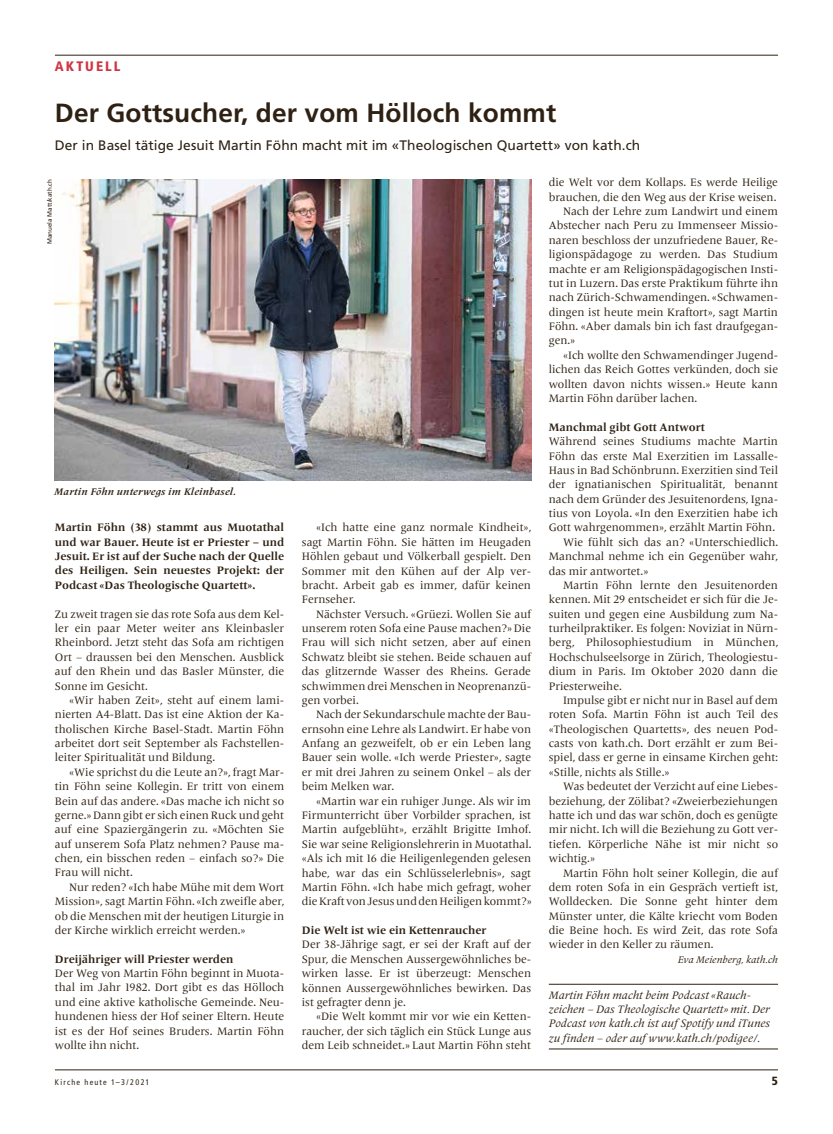
<style>
.page{position:relative;width:833px;height:1134px;background:#fff}
.page>*{position:absolute;margin:0;border:0;box-sizing:border-box;transform-origin:0 0}
.t1{font:700 26.25px "Frutiger";letter-spacing:.005em;color:#2e2113}
.t2{font:13.75px "Frutiger";letter-spacing:.005em;color:#2e2113}
.t3{font:900 condensed 13.75px "Frutiger";letter-spacing:.15em;color:#cf3544}
.t4{font:900 condensed 11.88px "Frutiger";color:#2e2113}
.t5{font:11.25px/14.4px "Frutiger Serif LT Pro";color:#2e2113;text-align:justify}
.t6{font:700 11.25px/14.4px "Frutiger Serif LT Pro";color:#2e2113;text-align:justify}
.t7{font:italic 11.25px/14.4px "Frutiger Serif LT Pro";color:#2e2113}
.t8{font:italic 700 10px "Frutiger Serif LT Pro";letter-spacing:.025em;color:#2e2113}
.t9{font:italic 10px "Frutiger Serif LT Pro";color:#2e2113}
.t10{font:condensed 8.12px "Frutiger";letter-spacing:.15em;color:#2e2113}
.t11{font:6.25px "Frutiger";color:#2e2113}
</style>
<div class="page">
<hr style="left:55px;top:1070px;width:723px;height:1px;background:#2e2113">
<hr style="left:55px;top:55px;width:723px;height:1px;background:#2e2113">
<hr style="left:549px;top:984px;width:229px;height:1px;background:#2e2113">
<hr style="left:549px;top:1049px;width:229px;height:1px;background:#2e2113">
<img style="left:54px;top:179px;width:477px;height:302px">
<p class="t3" style="left:55px;top:58px;width:67px">AKTUELL</p>
<h1 class="t1" style="left:55px;top:97px;width:503px">Der Gottsucher, der vom Hölloch kommt</h1>
<p class="t2" style="left:55px;top:137px;width:587px">Der in Basel tätige Jesuit Martin Föhn macht mit im «Theologischen Quartett» von kath.ch</p>
<p class="t11" style="left:46px;top:244px;width:66px;rotate:-90deg">Manuela Matt/kath.ch</p>
<p class="t8" style="left:54px;top:486px;width:183px">Martin Föhn unterwegs im Kleinbasel.</p>
<p class="t6" style="left:55px;top:520px;width:231px">Martin Föhn (38) stammt aus Muotathal und war Bauer. Heute ist er Priester – und Jesuit. Er ist auf der Suche nach der Quelle des Heiligen. Sein neuestes Projekt: der Podcast «Das Theologische Quartett».</p>
<p class="t5" style="left:55px;top:607px;width:231px">Zu zweit tragen sie das rote Sofa aus dem Kel&shy;ler ein paar Meter weiter ans Kleinbasler Rheinbord. Jetzt steht das Sofa am richtigen Ort – draussen bei den Menschen. Ausblick auf den Rhein und das Basler Münster, die Sonne im Gesicht.</p>
<p class="t5" style="left:55px;top:693px;width:231px;text-indent:14px">«Wir haben Zeit», steht auf einem lami&shy;nierten A4-Blatt. Das ist eine Aktion der Ka&shy;tholischen Kirche Basel-Stadt. Martin Föhn arbeitet dort seit September als Fachstellen&shy;leiter Spiritualität und Bildung.</p>
<p class="t5" style="left:55px;top:765px;width:231px;text-indent:14px">«Wie sprichst du die Leute an?», fragt Mar&shy;tin Föhn seine Kollegin. Er tritt von einem Bein auf das andere. «Das mache ich nicht so gerne.» Dann gibt er sich einen Ruck und geht auf eine Spaziergängerin zu. «Möchten Sie auf unserem Sofa Platz nehmen? Pause ma&shy;chen, ein bisschen reden – einfach so?» Die Frau will nicht.</p>
<p class="t5" style="left:55px;top:880px;width:231px;text-indent:14px">Nur reden? «Ich habe Mühe mit dem Wort Mission», sagt Martin Föhn. «Ich zweifle aber, ob die Menschen mit der heutigen Liturgie in der Kirche wirklich erreicht werden.»</p>
<p class="t6" style="left:55px;top:952px;width:180px">Dreijähriger will Priester werden</p>
<p class="t5" style="left:55px;top:966px;width:231px;text-align:left">Der Weg von Martin Föhn beginnt in Muota&shy;thal im Jahr 1982. Dort gibt es das Hölloch und eine aktive katholische Gemeinde. Neu&shy;hundenen hiess der Hof seiner Eltern. Heute ist es der Hof seines Bruders. Martin Föhn wollte ihn nicht.</p>
<p class="t5" style="left:302px;top:521px;width:231px;text-indent:14px">«Ich hatte eine ganz normale Kindheit», sagt Martin Föhn. Sie hätten im Heugaden Höhlen gebaut und Völkerball gespielt. Den Sommer mit den Kühen auf der Alp ver&shy;bracht. Arbeit gab es immer, dafür keinen Fernseher.</p>
<p class="t5" style="left:302px;top:607px;width:231px;text-indent:14px">Nächster Versuch. «Grüezi. Wollen Sie auf unserem roten Sofa eine Pause machen?» Die Frau will sich nicht setzen, aber auf einen Schwatz bleibt sie stehen. Beide schauen auf das glitzernde Wasser des Rheins. Gerade schwimmen drei Menschen in Neoprenanzü&shy;gen vorbei.</p>
<p class="t5" style="left:302px;top:707px;width:231px;text-indent:14px">Nach der Sekundarschule machte der Bau&shy;ernsohn eine Lehre als Landwirt. Er habe von Anfang an gezweifelt, ob er ein Leben lang Bauer sein wolle. «Ich werde Priester», sagte er mit drei Jahren zu seinem Onkel – als der beim Melken war.</p>
<p class="t5" style="left:302px;top:794px;width:231px;text-indent:14px">«Martin war ein ruhiger Junge. Als wir im Firmunterricht über Vorbilder sprachen, ist Martin aufgeblüht», erzählt Brigitte Imhof.<br>Sie war seine Religionslehrerin in Muotathal. «Als ich mit 16 die Heiligenlegenden gelesen habe, war das ein Schlüsselerlebnis», sagt Martin Föhn. «Ich habe mich gefragt, woher die Kraft von Jesus und den Heiligen kommt?»</p>
<p class="t6" style="left:302px;top:923px;width:186px">Die Welt ist wie ein Kettenraucher</p>
<p class="t5" style="left:302px;top:937px;width:231px">Der 38-Jährige sagt, er sei der Kraft auf der Spur, die Menschen Aussergewöhnliches be&shy;wirken lasse. Er ist überzeugt: Menschen können Aussergewöhnliches bewirken. Das ist gefragter denn je.</p>
<p class="t5" style="left:302px;top:1009px;width:231px;text-indent:14px">«Die Welt kommt mir vor wie ein Ketten&shy;raucher, der sich täglich ein Stück Lunge aus dem Leib schneidet.» Laut Martin Föhn steht</p>
<p class="t5" style="left:549px;top:175px;width:231px">die Welt vor dem Kollaps. Es werde Heilige</p>
<p class="t5" style="left:549px;top:190px;width:229px">brauchen, die den Weg aus der Krise weisen.</p>
<p class="t5" style="left:563px;top:204px;width:216px">Nach der Lehre zum Landwirt und einem</p>
<p class="t5" style="left:549px;top:219px;width:231px">Abstecher nach Peru zu Immenseer Missio-</p>
<p class="t5" style="left:549px;top:233px;width:231px">naren beschloss der unzufriedene Bauer, Re-</p>
<p class="t5" style="left:549px;top:247px;width:231px">ligionspädagoge zu werden. Das Studium</p>
<p class="t5" style="left:549px;top:262px;width:231px">machte er am Religionspädagogischen Insti-</p>
<p class="t5" style="left:549px;top:276px;width:231px">tut in Luzern. Das erste Praktikum führte ihn</p>
<p class="t5" style="left:549px;top:290px;width:231px">nach Zürich-Schwamendingen. «Schwamen-</p>
<p class="t5" style="left:549px;top:305px;width:231px">dingen ist heute mein Kraftort», sagt Martin</p>
<p class="t5" style="left:549px;top:319px;width:231px">Föhn. «Aber damals bin ich fast draufgegan-</p>
<p class="t5" style="left:549px;top:334px;width:28px">gen.»</p>
<p class="t5" style="left:563px;top:348px;width:216px">«Ich wollte den Schwamendinger Jugend-</p>
<p class="t5" style="left:549px;top:362px;width:231px">lichen das Reich Gottes verkünden, doch sie</p>
<p class="t5" style="left:549px;top:377px;width:231px">wollten davon nichts wissen.» Heute kann</p>
<p class="t5" style="left:549px;top:391px;width:150px">Martin Föhn darüber lachen.</p>
<p class="t6" style="left:549px;top:420px;width:158px">Manchmal gibt Gott Antwort</p>
<p class="t5" style="left:549px;top:434px;width:231px">Während seines Studiums machte Martin</p>
<p class="t5" style="left:549px;top:449px;width:231px">Föhn das erste Mal Exerzitien im Lassalle-</p>
<p class="t5" style="left:549px;top:463px;width:231px">Haus in Bad Schönbrunn. Exerzitien sind Teil</p>
<p class="t5" style="left:549px;top:477px;width:231px">der ignatianischen Spiritualität, benannt</p>
<p class="t5" style="left:549px;top:492px;width:231px">nach dem Gründer des Jesuitenordens, Igna-</p>
<p class="t5" style="left:549px;top:506px;width:231px">tius von Loyola. «In den Exerzitien habe ich</p>
<p class="t5" style="left:549px;top:520px;width:228px">Gott wahrgenommen», erzählt Martin Föhn.</p>
<p class="t5" style="left:563px;top:535px;width:217px">Wie fühlt sich das an? «Unterschiedlich.</p>
<p class="t5" style="left:549px;top:549px;width:231px">Manchmal nehme ich ein Gegenüber wahr,</p>
<p class="t5" style="left:549px;top:564px;width:101px">das mir antwortet.»</p>
<p class="t5" style="left:563px;top:578px;width:216px">Martin Föhn lernte den Jesuitenorden</p>
<p class="t5" style="left:549px;top:592px;width:231px">kennen. Mit 29 entscheidet er sich für die Je-</p>
<p class="t5" style="left:549px;top:607px;width:231px">suiten und gegen eine Ausbildung zum Na-</p>
<p class="t5" style="left:549px;top:621px;width:231px">turheilpraktiker. Es folgen: Noviziat in Nürn-</p>
<p class="t5" style="left:549px;top:636px;width:231px">berg, Philosophiestudium in München,</p>
<p class="t5" style="left:549px;top:650px;width:231px">Hochschulseelsorge in Zürich, Theologiestu-</p>
<p class="t5" style="left:549px;top:664px;width:231px">dium in Paris. Im Oktober 2020 dann die</p>
<p class="t5" style="left:549px;top:679px;width:74px">Priesterweihe.</p>
<p class="t5" style="left:563px;top:693px;width:216px">Impulse gibt er nicht nur in Basel auf dem</p>
<p class="t5" style="left:549px;top:707px;width:231px">roten Sofa. Martin Föhn ist auch Teil des</p>
<p class="t5" style="left:549px;top:722px;width:231px">«Theologischen Quartetts», des neuen Pod-</p>
<p class="t5" style="left:549px;top:736px;width:231px">casts von kath.ch. Dort erzählt er zum Bei-</p>
<p class="t5" style="left:549px;top:751px;width:231px">spiel, dass er gerne in einsame Kirchen geht:</p>
<p class="t5" style="left:549px;top:765px;width:122px">«Stille, nichts als Stille.»</p>
<p class="t5" style="left:563px;top:779px;width:216px">Was bedeutet der Verzicht auf eine Liebes-</p>
<p class="t5" style="left:549px;top:794px;width:231px">beziehung, der Zölibat? «Zweierbeziehungen</p>
<p class="t5" style="left:549px;top:808px;width:231px">hatte ich und das war schön, doch es genügte</p>
<p class="t5" style="left:549px;top:822px;width:231px">mir nicht. Ich will die Beziehung zu Gott ver-</p>
<p class="t5" style="left:549px;top:837px;width:231px">tiefen. Körperliche Nähe ist mir nicht so</p>
<p class="t5" style="left:549px;top:851px;width:48px">wichtig.»</p>
<p class="t5" style="left:563px;top:866px;width:216px">Martin Föhn holt seiner Kollegin, die auf</p>
<p class="t5" style="left:549px;top:880px;width:231px">dem roten Sofa in ein Gespräch vertieft ist,</p>
<p class="t5" style="left:549px;top:894px;width:231px">Wolldecken. Die Sonne geht hinter dem</p>
<p class="t5" style="left:549px;top:909px;width:231px">Münster unter, die Kälte kriecht vom Boden</p>
<p class="t5" style="left:549px;top:923px;width:231px">die Beine hoch. Es wird Zeit, das rote Sofa</p>
<p class="t5" style="left:549px;top:937px;width:166px">wieder in den Keller zu räumen.</p>
<p class="t9" style="left:677px;top:953px;width:102px">Eva Meienberg, kath.ch</p>
<p class="t7" style="left:549px;top:987px;width:223px">Martin Föhn macht beim Podcast «Rauch&shy;zeichen – Das Theologische Quartett» mit. Der Podcast von kath.ch ist auf Spotify und iTunes zu finden – oder auf www.kath.ch/podigee/.</p>
<p class="t10" style="left:55px;top:1077px;width:96px">Kirche heute 1–3/2021</p>
<p class="t4" style="left:772px;top:1074px;width:8px">5</p>
</div>
